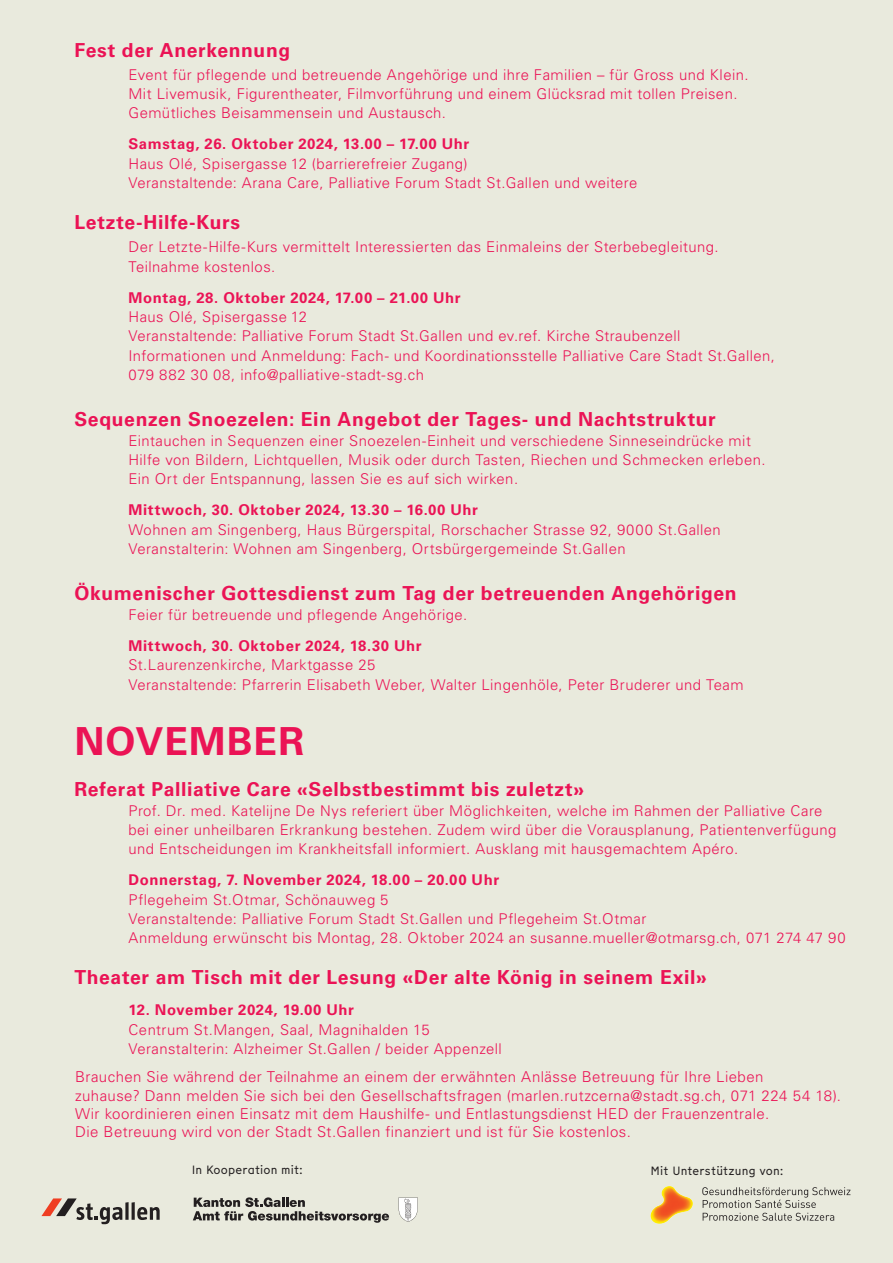
<style>
.page{position:relative;width:893px;height:1263px;background:#e9eadd}
.page>*{position:absolute;margin:0;border:0;box-sizing:border-box;transform-origin:0 0}
.t1{font:700 38.55px "Univers LT Std";letter-spacing:.03em;color:#eb1355}
.t2{font:700 19.35px "Univers LT Std";letter-spacing:.035em;color:#eb1355}
.t3{font:300 15px/18px "Univers LT Std";letter-spacing:.03em;color:#eb1355}
.t4{font:300 14.85px/19.4px "Univers LT Std";letter-spacing:.03em;color:#eb1355}
.t5{font:700 14.85px "Univers LT Std";letter-spacing:.04em;color:#eb1355}
.t6{font:12px "Munken Sans";letter-spacing:.01em;color:#231f20}
</style>
<div class="page">
<svg style="left:398px;top:1197px;width:20px;height:25px"></svg>
<svg style="left:193px;top:1197px;width:196px;height:26px"></svg>
<img style="left:650px;top:1186px;width:43px;height:38px">
<svg style="left:702px;top:1187px;width:148px;height:34px"></svg>
<svg style="left:41px;top:1198px;width:119px;height:26px"></svg>
<h2 class="t2" style="left:74px;top:38px;width:217px">Fest der Anerkennung</h2>
<p class="t4" style="left:128px;top:65px;width:622px">Event für pflegende und betreuende Angehörige und ihre Familien – für Gross und Klein.<br>Mit Livemusik, Figurentheater, Filmvorführung und einem Glücksrad mit tollen Preisen.<br>Gemütliches Beisammensein und Austausch.</p>
<p class="t5" style="left:128px;top:136px;width:342px">Samstag, 26. Oktober 2024, 13.00 – 17.00 Uhr</p>
<p class="t4" style="left:128px;top:154px;width:510px">Haus Olé, Spisergasse 12 (barrierefreier Zugang)<br>Veranstaltende: Arana Care, Palliative Forum Stadt St.Gallen und weitere</p>
<h2 class="t2" style="left:74px;top:211px;width:167px">Letzte-Hilfe-Kurs</h2>
<p class="t4" style="left:128px;top:237px;width:592px">Der Letzte-Hilfe-Kurs vermittelt Interessierten das Einmaleins der Sterbebegleitung.<br>Teilnahme kostenlos.</p>
<p class="t5" style="left:128px;top:289px;width:334px">Montag, 28. Oktober 2024, 17.00 – 21.00 Uhr</p>
<p class="t4" style="left:128px;top:307px;width:648px">Haus Olé, Spisergasse 12<br>Veranstaltende: Palliative Forum Stadt St.Gallen und ev.ref. Kirche Straubenzell Informationen und Anmeldung: Fach- und Koordinationsstelle Palliative Care Stadt St.Gallen, 079 882 30 08, info@palliative-stadt-sg.ch</p>
<h2 class="t2" style="left:74px;top:408px;width:643px">Sequenzen Snoezelen: Ein Angebot der Tages- und Nachtstruktur</h2>
<p class="t4" style="left:128px;top:431px;width:639px">Eintauchen in Sequenzen einer Snoezelen-Einheit und verschiedene Sinneseindrücke mit<br>Hilfe von Bildern, Lichtquellen, Musik oder durch Tasten, Riechen und Schmecken erleben.<br>Ein Ort der Entspannung, lassen Sie es auf sich wirken.</p>
<p class="t5" style="left:128px;top:501px;width:351px">Mittwoch, 30. Oktober 2024, 13.30 – 16.00 Uhr</p>
<p class="t4" style="left:128px;top:520px;width:594px">Wohnen am Singenberg, Haus Bürgerspital, Rorschacher Strasse 92, 9000 St.Gallen<br>Veranstalterin: Wohnen am Singenberg, Ortsbürgergemeinde St.Gallen</p>
<h2 class="t2" style="left:74px;top:582px;width:664px">Ökumenischer Gottesdienst zum Tag der betreuenden Angehörigen</h2>
<p class="t4" style="left:128px;top:605px;width:340px">Feier für betreuende und pflegende Angehörige.</p>
<p class="t5" style="left:128px;top:637px;width:295px">Mittwoch, 30. Oktober 2024, 18.30 Uhr</p>
<p class="t4" style="left:128px;top:655px;width:617px">St.Laurenzenkirche, Marktgasse 25<br>Veranstaltende: Pfarrerin Elisabeth Weber, Walter Lingenhöle, Peter Bruderer und Team</p>
<h1 class="t1" style="left:74px;top:719px;width:231px">NOVEMBER</h1>
<h2 class="t2" style="left:74px;top:778px;width:511px">Referat Palliative Care «Selbstbestimmt bis zuletzt»</h2>
<p class="t4" style="left:128px;top:800px;width:709px">Prof. Dr. med. Katelijne De Nys referiert über Möglichkeiten, welche im Rahmen der Palliative Care bei einer unheilbaren Erkrankung bestehen. Zudem wird über die Vorausplanung, Patientenverfügung und Entscheidungen im Krankheitsfall informiert. Ausklang mit hausgemachtem Apéro.</p>
<p class="t5" style="left:128px;top:871px;width:372px">Donnerstag, 7. November 2024, 18.00 – 20.00 Uhr</p>
<p class="t4" style="left:128px;top:890px;width:719px">Pflegeheim St.Otmar, Schönauweg 5<br>Veranstaltende: Palliative Forum Stadt St.Gallen und Pflegeheim St.Otmar<br>Anmeldung erwünscht bis Montag, 28. Oktober 2024 an susanne.mueller@otmarsg.ch, 071 274 47 90</p>
<h2 class="t2" style="left:74px;top:966px;width:634px">Theater am Tisch mit der Lesung «Der alte König in seinem Exil»</h2>
<p class="t5" style="left:128px;top:1001px;width:227px">12. November 2024, 19.00 Uhr</p>
<p class="t4" style="left:128px;top:1020px;width:375px">Centrum St.Mangen, Saal, Magnihalden 15<br>Veranstalterin: Alzheimer St.Gallen / beider Appenzell</p>
<p class="t3" style="left:75px;top:1068px;width:767px">Brauchen Sie während der Teilnahme an einem der erwähnten Anlässe Betreuung für Ihre Lieben<br>zuhause? Dann melden Sie sich bei den Gesellschaftsfragen (marlen.rutzcerna@stadt.sg.ch, 071 224 54 18).<br>Wir koordinieren einen Einsatz mit dem Haushilfe- und Entlastungsdienst HED der Frauenzentrale.<br>Die Betreuung wird von der Stadt St.Gallen finanziert und ist für Sie kostenlos.</p>
<p class="t6" style="left:192px;top:1162px;width:113px">In Kooperation mit:</p>
<p class="t6" style="left:651px;top:1162px;width:134px">Mit Unterstützung von:</p>
</div>
